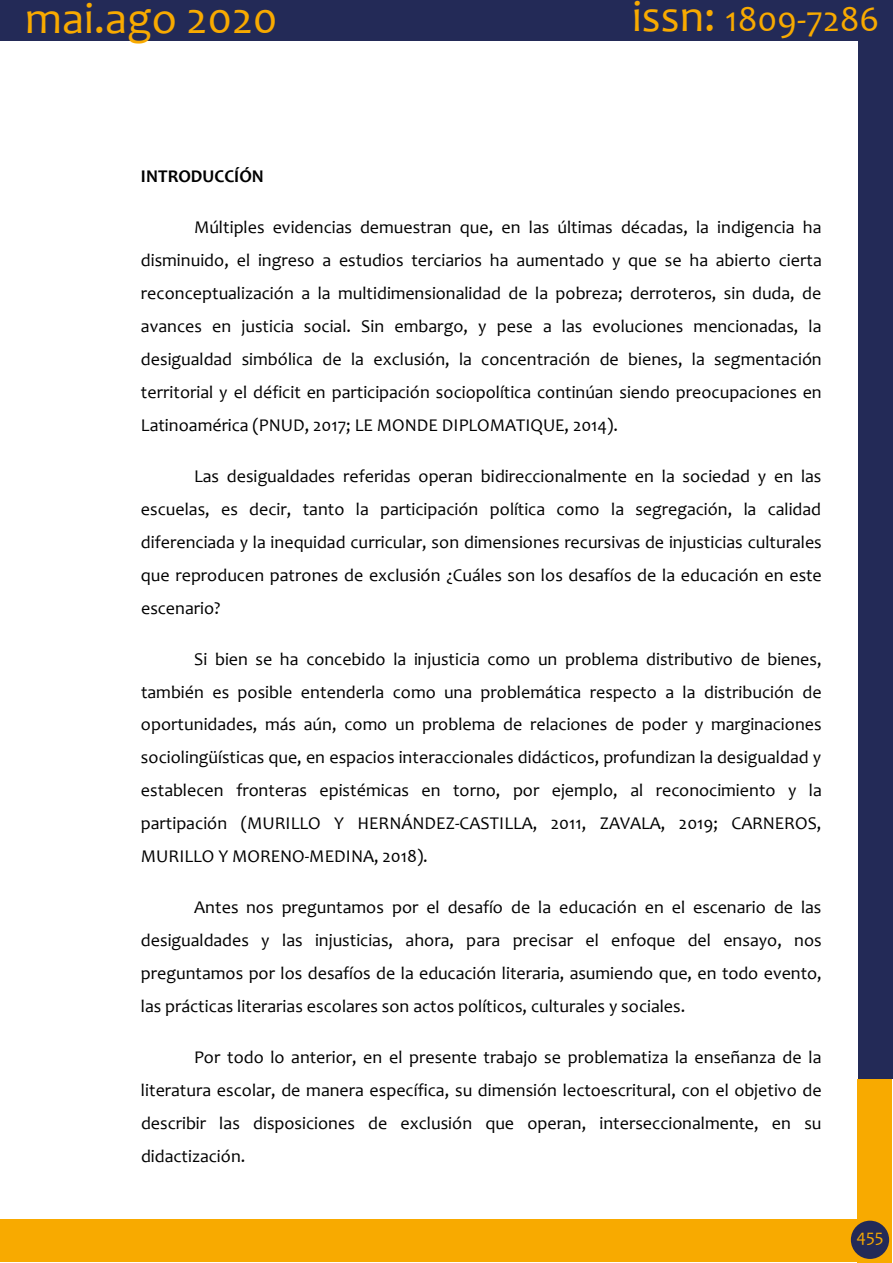
<style>
.page{position:relative;width:893px;height:1263px;background:#fff}
.page>*{position:absolute;margin:0;border:0;box-sizing:border-box;transform-origin:0 0}
.t1{font:45px "Candara";color:#f8aa00}
.t2{font:36px "Candara";color:#f8aa00}
.t3{font:18px/33px "Candara";color:#000;text-align:justify}
.t4{font:700 18px "Candara";letter-spacing:.005em;color:#000}
.t5{font:18px "Candara";color:#f8aa00}
.s1{font-size:45px}
</style>
<div class="page">
<div style="left:858px;top:0;width:34px;height:1079px;background:#232a57"></div>
<div style="left:0;top:0;width:890px;height:41px;background:#232a57"></div>
<div style="left:857px;top:1079px;width:34px;height:184px;background:#f8aa00"></div>
<div style="left:0;top:1219px;width:860px;height:43px;background:#f8aa00"></div>
<div style="left:851px;top:1221px;width:38px;height:38px;background:#232a57;border-radius:50%"></div>
<h1 class="t1" style="left:25px;top:-9px;width:254px">mai.ago 2020</h1>
<h2 class="t2" style="left:632px;top:-3px;width:249px"><span class="s1">issn:</span> 1809-7286</h2>
<p class="t4" style="left:141px;top:165px;width:124px">INTRODUCCÍÓN</p>
<p class="t3" style="left:141px;top:210px;width:682px;text-indent:53px">Múltiples evidencias demuestran que, en las últimas décadas, la indigencia ha disminuido, el ingreso a estudios terciarios ha aumentado y que se ha abierto cierta reconceptualización a la multidimensionalidad de la pobreza; derroteros, sin duda, de avances en justicia social. Sin embargo, y pese a las evoluciones mencionadas, la desigualdad simbólica de la exclusión, la concentración de bienes, la segmentación territorial y el déficit en participación sociopolítica continúan siendo preocupaciones en Latinoamérica (PNUD, 2017; LE MONDE DIPLOMATIQUE, 2014).</p>
<p class="t3" style="left:141px;top:459px;width:682px;text-indent:53px">Las desigualdades referidas operan bidireccionalmente en la sociedad y en las escuelas, es decir, tanto la participación política como la segregación, la calidad diferenciada y la inequidad curricular, son dimensiones recursivas de injusticias culturales que reproducen patrones de exclusión ¿Cuáles son los desafíos de la educación en este escenario?</p>
<p class="t3" style="left:141px;top:642px;width:682px;text-indent:53px">Si bien se ha concebido la injusticia como un problema distributivo de bienes, también es posible entenderla como una problemática respecto a la distribución de oportunidades, más aún, como un problema de relaciones de poder y marginaciones sociolingüísticas que, en espacios interaccionales didácticos, profundizan la desigualdad y establecen fronteras epistémicas en torno, por ejemplo, al reconocimiento y la partipación (MURILLO Y HERNÁNDEZ-CASTILLA, 2011, ZAVALA, 2019; CARNEROS, MURILLO Y MORENO-MEDINA, 2018).</p>
<p class="t3" style="left:141px;top:891px;width:682px;text-indent:53px">Antes nos preguntamos por el desafío de la educación en el escenario de las desigualdades y las injusticias, ahora, para precisar el enfoque del ensayo, nos preguntamos por los desafíos de la educación literaria, asumiendo que, en todo evento, las prácticas literarias escolares son actos políticos, culturales y sociales.</p>
<p class="t3" style="left:141px;top:1040px;width:682px;text-indent:53px">Por todo lo anterior, en el presente trabajo se problematiza la enseñanza de la literatura escolar, de manera específica, su dimensión lectoescritural, con el objetivo de describir las disposiciones de exclusión que operan, interseccionalmente, en su didactización.</p>
<p class="t5" style="left:856px;top:1224px;width:29px">455</p>
</div>
